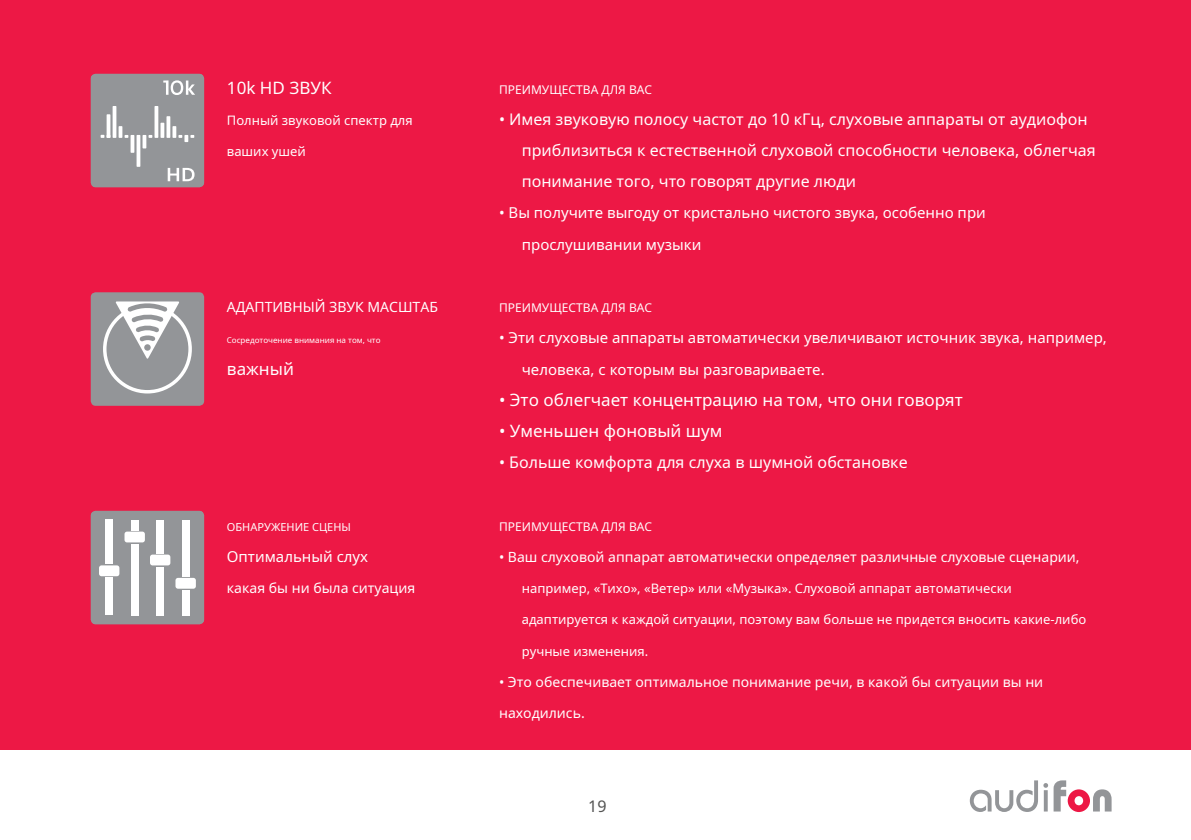
<style>
.page{position:relative;width:1191px;height:840px;background:#fff}
.page>*{position:absolute;margin:0;border:0;box-sizing:border-box;transform-origin:0 0}
.t1{font:17px "Noto Sans";color:#fff}
.t2{font:16px/31.2px "Noto Sans";color:#fff}
.t3{font:16px "Noto Sans";color:#545453}
.t4{font:15px/31.2px "Noto Sans";color:#fff}
.t5{font:14px "Noto Sans";color:#fff}
.t6{font:13px "Noto Sans";color:#fff}
.t7{font:12px "Noto Sans";color:#fff}
.t8{font:11px "Noto Sans";color:#fff}
.t9{font:8px "Noto Sans";color:#fff}
</style>
<div class="page">
<div style="left:0;top:0;width:1191px;height:748px;background:#ed1845"></div>
<div style="left:91px;top:510px;width:113px;height:114px;background:#939598"></div>
<div style="left:182px;top:589px;width:7px;height:26px;background:#fff"></div>
<div style="left:182px;top:519px;width:7px;height:57px;background:#fff"></div>
<div style="left:175px;top:577px;width:21px;height:11px;background:#fff;border-radius:3px"></div>
<div style="left:156px;top:566px;width:8px;height:49px;background:#fff"></div>
<div style="left:156px;top:519px;width:8px;height:34px;background:#fff"></div>
<div style="left:150px;top:554px;width:20px;height:11px;background:#fff;border-radius:3px"></div>
<div style="left:131px;top:543px;width:7px;height:72px;background:#fff"></div>
<div style="left:131px;top:519px;width:7px;height:11px;background:#fff"></div>
<div style="left:124px;top:531px;width:21px;height:11px;background:#fff;border-radius:3px"></div>
<div style="left:105px;top:577px;width:8px;height:38px;background:#fff"></div>
<div style="left:105px;top:519px;width:8px;height:44px;background:#fff"></div>
<div style="left:99px;top:565px;width:20px;height:11px;background:#fff;border-radius:3px"></div>
<svg style="left:91px;top:74px;width:113px;height:113px;background:#9d9fa1"></svg>
<div style="left:91px;top:292px;width:113px;height:113px;background:#939598;border-radius:5px"></div>
<svg style="left:103px;top:301px;width:89px;height:93px"></svg>
<div style="left:144px;top:344px;width:7px;height:6px;background:#939598;border-radius:50%"></div>
<svg style="left:969px;top:780px;width:142px;height:31px"></svg>
<p class="t1" style="left:227px;top:75px;width:106px">10k HD ЗВУК</p>
<p class="t6" style="left:227px;top:111px;width:187px">Полный звуковой спектр для</p>
<p class="t6" style="left:227px;top:142px;width:81px">ваших ушей</p>
<p class="t7" style="left:499px;top:81px;width:154px">ПРЕИМУЩЕСТВА ДЛЯ ВАС</p>
<p class="t2" style="left:522px;top:103px;width:575px;text-indent:-23px">• Имея звуковую полосу частот до 10 кГц, слуховые аппараты от аудиофон приблизиться к естественной слуховой способности человека, облегчая понимание того, что говорят другие люди</p>
<p class="t4" style="left:522px;top:197px;width:465px;text-indent:-23px">• Вы получите выгоду от кристально чистого звука, особенно при прослушивании музыки</p>
<p class="t5" style="left:227px;top:297px;width:212px">АДАПТИВНЫЙ ЗВУК МАСШТАБ</p>
<p class="t9" style="left:227px;top:334px;width:155px">Сосредоточение внимания на том, что</p>
<p class="t1" style="left:227px;top:356px;width:69px">важный</p>
<p class="t7" style="left:499px;top:299px;width:154px">ПРЕИМУЩЕСТВА ДЛЯ ВАС</p>
<p class="t4" style="left:522px;top:322px;width:586px;text-indent:-23px">• Эти слуховые аппараты автоматически увеличивают источник звука, например, человека, с которым вы разговариваете.</p>
<p class="t1" style="left:499px;top:387px;width:465px">• Это облегчает концентрацию на том, что они говорят</p>
<p class="t1" style="left:499px;top:418px;width:225px">• Уменьшен фоновый шум</p>
<p class="t2" style="left:499px;top:446px;width:410px">• Больше комфорта для слуха в шумной обстановке</p>
<p class="t8" style="left:227px;top:518px;width:125px">ОБНАРУЖЕНИЕ СЦЕНЫ</p>
<p class="t4" style="left:227px;top:540px;width:143px">Оптимальный слух</p>
<p class="t5" style="left:227px;top:577px;width:190px">какая бы ни была ситуация</p>
<p class="t7" style="left:499px;top:517px;width:154px">ПРЕИМУЩЕСТВА ДЛЯ ВАС</p>
<p class="t5" style="left:499px;top:546px;width:582px">• Ваш слуховой аппарат автоматически определяет различные слуховые сценарии,</p>
<p class="t6" style="left:522px;top:579px;width:492px">например, «Тихо», «Ветер» или «Музыка». Слуховой аппарат автоматически</p>
<p class="t6" style="left:522px;top:610px;width:566px">адаптируется к каждой ситуации, поэтому вам больше не придется вносить какие-либо</p>
<p class="t6" style="left:522px;top:641px;width:128px">ручные изменения.</p>
<p class="t5" style="left:499px;top:671px;width:545px">• Это обеспечивает оптимальное понимание речи, в какой бы ситуации вы ни</p>
<p class="t5" style="left:499px;top:702px;width:87px">находились.</p>
<p class="t3" style="left:588px;top:794px;width:20px">19</p>
</div>
